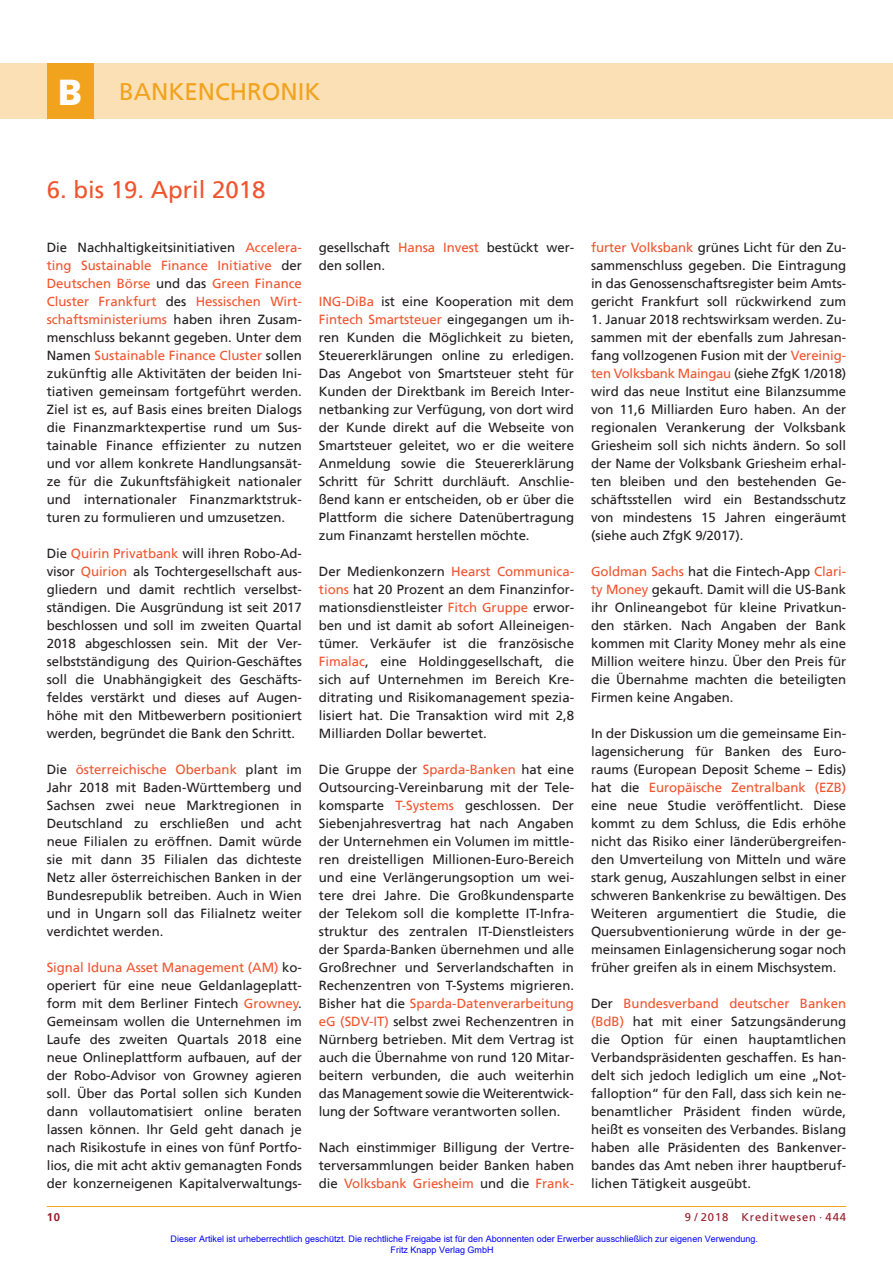
<style>
.page{position:relative;width:893px;height:1263px;background:#fff}
.page>*{position:absolute;margin:0;border:0;box-sizing:border-box;transform-origin:0 0}
.t1{font:24px "Frutiger";color:#f0542e}
.t2{font:24px "Frutiger";color:#f1a31e}
.t3{font:13.2px/18px "Frutiger";letter-spacing:-.005em;color:#231f20;text-align:justify}
.t4{font:11.25px "Frutiger";letter-spacing:.08em;color:#981a26}
.t5{font:700 11.25px "Frutiger";color:#981a26}
.t6{font:9px/10.8px "Arial";color:#00f}
.s1{font-weight:900;font-size:36px;color:#fff}
.s2{color:#f0542e}
</style>
<div class="page">
<div style="left:0;top:64px;width:893px;height:55px;background:#fbdfb5"></div>
<hr style="left:47px;top:1206px;width:799px;height:1px;background:#f1a31e">
<div style="left:47px;top:64px;width:47px;height:55px;background:#f1a31e"></div>
<h1 class="t2" style="left:58px;top:81px;width:264px"><span class="s1">B</span> BANKENCHRONIK</h1>
<h1 class="t1" style="left:47px;top:179px;width:220px">6. bis 19. April 2018</h1>
<p class="t3" style="left:47px;top:239px;width:257px">Die Nachhaltigkeitsinitiativen <span class="s2">Accelera&shy;ting Sustainable Finance Initiative</span> der <span class="s2">Deutschen Börse</span> und das <span class="s2">Green Finance Cluster Frankfurt</span> des <span class="s2">Hessischen Wirt&shy;schaftsministeriums</span> haben ihren Zusam&shy;menschluss bekannt gegeben. Unter dem Namen <span class="s2">Sustainable Finance Cluster</span> sollen zukünftig alle Aktivitäten der beiden Ini&shy;tiativen gemeinsam fortgeführt werden.<br>Ziel ist es, auf Basis eines breiten Dialogs die Finanzmarktexpertise rund um Sus&shy;tainable Finance effizienter zu nutzen und vor allem konkrete Handlungsansät&shy;ze für die Zukunftsfähigkeit nationaler und internationaler Finanzmarktstruk&shy;turen zu formulieren und umzusetzen.</p>
<p class="t3" style="left:47px;top:545px;width:257px">Die <span class="s2">Quirin Privatbank</span> will ihren Robo-Ad&shy;visor <span class="s2">Quirion</span> als Tochtergesellschaft aus&shy;gliedern und damit rechtlich verselbst&shy;ständigen. Die Ausgründung ist seit 2017 beschlossen und soll im zweiten Quartal 2018 abgeschlossen sein. Mit der Ver&shy;selbstständigung des Quirion-Geschäftes soll die Unabhängigkeit des Geschäfts&shy;feldes verstärkt und dieses auf Augen&shy;höhe mit den Mitbewerbern positioniert werden, begründet die Bank den Schritt.</p>
<p class="t3" style="left:47px;top:761px;width:257px">Die <span class="s2">österreichische Oberbank</span> plant im Jahr 2018 mit Baden-Württemberg und Sachsen zwei neue Marktregionen in Deutschland zu erschließen und acht neue Filialen zu eröffnen. Damit würde sie mit dann 35 Filialen das dichteste Netz aller österreichischen Banken in der Bundesrepublik betreiben. Auch in Wien und in Ungarn soll das Filialnetz weiter verdichtet werden.</p>
<p class="t3" style="left:47px;top:959px;width:257px"><span class="s2">Signal Iduna Asset Management (AM)</span> ko&shy;operiert für eine neue Geldanlageplatt&shy;form mit dem Berliner Fintech <span class="s2">Growney</span>.<br>Gemeinsam wollen die Unternehmen im Laufe des zweiten Quartals 2018 eine neue Onlineplattform aufbauen, auf der der Robo-Advisor von Growney agieren soll. Über das Portal sollen sich Kunden dann vollautomatisiert online beraten lassen können. Ihr Geld geht danach je nach Risikostufe in eines von fünf Portfo&shy;lios, die mit acht aktiv gemanagten Fonds der konzerneigenen Kapitalverwaltungs-</p>
<p class="t3" style="left:319px;top:239px;width:257px">gesellschaft <span class="s2">Hansa Invest</span> bestückt wer&shy;den sollen.</p>
<p class="t3" style="left:319px;top:293px;width:257px"><span class="s2">ING-DiBa</span> ist eine Kooperation mit dem <span class="s2">Fintech Smartsteuer</span> eingegangen um ih&shy;ren Kunden die Möglichkeit zu bieten, Steuererklärungen online zu erledigen.<br>Das Angebot von Smartsteuer steht für Kunden der Direktbank im Bereich Inter&shy;netbanking zur Verfügung, von dort wird der Kunde direkt auf die Webseite von Smartsteuer geleitet, wo er die weitere Anmeldung sowie die Steuererklärung Schritt für Schritt durchläuft. Anschlie&shy;ßend kann er entscheiden, ob er über die Plattform die sichere Datenübertragung zum Finanzamt herstellen möchte.</p>
<p class="t3" style="left:319px;top:563px;width:257px">Der Medienkonzern <span class="s2">Hearst Communica&shy;tions</span> hat 20 Prozent an dem Finanzinfor&shy;mationsdienstleister <span class="s2">Fitch Gruppe</span> erwor&shy;ben und ist damit ab sofort Alleineigen&shy;tümer. Verkäufer ist die französische <span class="s2">Fimalac</span>, eine Holdinggesellschaft, die sich auf Unternehmen im Bereich Kre&shy;ditrating und Risikomanagement spezia&shy;lisiert hat. Die Transaktion wird mit 2,8<br>Milliarden Dollar bewertet.</p>
<p class="t3" style="left:319px;top:761px;width:257px">Die Gruppe der <span class="s2">Sparda-Banken</span> hat eine Outsourcing-Vereinbarung mit der Tele&shy;komsparte <span class="s2">T-Systems</span> geschlossen. Der Siebenjahresvertrag hat nach Angaben der Unternehmen ein Volumen im mittle&shy;ren dreistelligen Millionen-Euro-Bereich und eine Verlängerungsoption um wei&shy;tere drei Jahre. Die Großkundensparte der Telekom soll die komplette IT-Infra&shy;struktur des zentralen IT-Dienstleisters der Sparda-Banken übernehmen und alle Großrechner und Serverlandschaften in Rechenzentren von T-Systems migrieren.<br>Bisher hat die <span class="s2">Sparda-Datenverarbeitung eG (SDV-IT)</span> selbst zwei Rechenzentren in Nürnberg betrieben. Mit dem Vertrag ist auch die Übernahme von rund 120 Mitar&shy;beitern verbunden, die auch weiterhin das Management sowie die Weiterentwick&shy;lung der Software verantworten sollen.</p>
<p class="t3" style="left:319px;top:1139px;width:257px">Nach einstimmiger Billigung der Vertre&shy;terversammlungen beider Banken haben die <span class="s2">Volksbank Griesheim</span> und die <span class="s2">Frank-</span></p>
<p class="t3" style="left:591px;top:239px;width:257px"><span class="s2">furter Volksbank</span> grünes Licht für den Zu&shy;sammenschluss gegeben. Die Eintragung in das Genossenschaftsregister beim Amts&shy;gericht Frankfurt soll rückwirkend zum</p>
<p class="t3" style="left:591px;top:311px;width:257px">1. Januar 2018 rechtswirksam werden. Zu&shy;sammen mit der ebenfalls zum Jahresan&shy;fang vollzogenen Fusion mit der <span class="s2">Vereinig&shy;ten Volksbank Maingau</span> (siehe ZfgK 1/2018) wird das neue Institut eine Bilanzsumme von 11,6 Milliarden Euro haben. An der regionalen Verankerung der Volksbank Griesheim soll sich nichts ändern. So soll der Name der Volksbank Griesheim erhal&shy;ten bleiben und den bestehenden Ge&shy;schäftsstellen wird ein Bestandsschutz von mindestens 15 Jahren eingeräumt (siehe auch ZfgK 9/2017).</p>
<p class="t3" style="left:591px;top:563px;width:257px"><span class="s2">Goldman Sachs</span> hat die Fintech-App <span class="s2">Clari&shy;ty Money</span> gekauft. Damit will die US-Bank ihr Onlineangebot für kleine Privatkun&shy;den stärken. Nach Angaben der Bank kommen mit Clarity Money mehr als eine Million weitere hinzu. Über den Preis für die Übernahme machten die beteiligten Firmen keine Angaben.</p>
<p class="t3" style="left:591px;top:725px;width:257px">In der Diskussion um die gemeinsame Ein&shy;lagensicherung für Banken des Euro&shy;raums (European Deposit Scheme – Edis) hat die <span class="s2">Europäische Zentralbank (EZB) </span>eine neue Studie veröffentlicht. Diese kommt zu dem Schluss, die Edis erhöhe nicht das Risiko einer länderübergreifen&shy;den Umverteilung von Mitteln und wäre stark genug, Auszahlungen selbst in einer schweren Bankenkrise zu bewältigen. Des Weiteren argumentiert die Studie, die Quersubventionierung würde in der ge&shy;meinsamen Einlagensicherung sogar noch früher greifen als in einem Mischsystem.</p>
<p class="t3" style="left:591px;top:995px;width:257px">Der <span class="s2">Bundesverband deutscher Banken (BdB)</span> hat mit einer Satzungsänderung die Option für einen hauptamtlichen Verbandspräsidenten geschaffen. Es han&shy;delt sich jedoch lediglich um eine „Not&shy;falloption“ für den Fall, dass sich kein ne&shy;benamtlicher Präsident finden würde, heißt es vonseiten des Verbandes. Bislang haben alle Präsidenten des Bankenver&shy;bandes das Amt neben ihrer hauptberuf&shy;lichen Tätigkeit ausgeübt.</p>
<p class="t5" style="left:47px;top:1211px;width:15px">10</p>
<p class="t4" style="left:685px;top:1211px;width:163px">9 / 2018 Kreditwesen · 444</p>
<p class="t6" style="left:391px;top:1233px;width:369px;text-indent:-220px">Dieser Artikel ist urheberrechtlich geschützt. Die rechtliche Freigabe ist für den Abonnenten oder Erwerber ausschließlich zur eigenen Verwendung.<br>Fritz Knapp Verlag GmbH</p>
</div>
